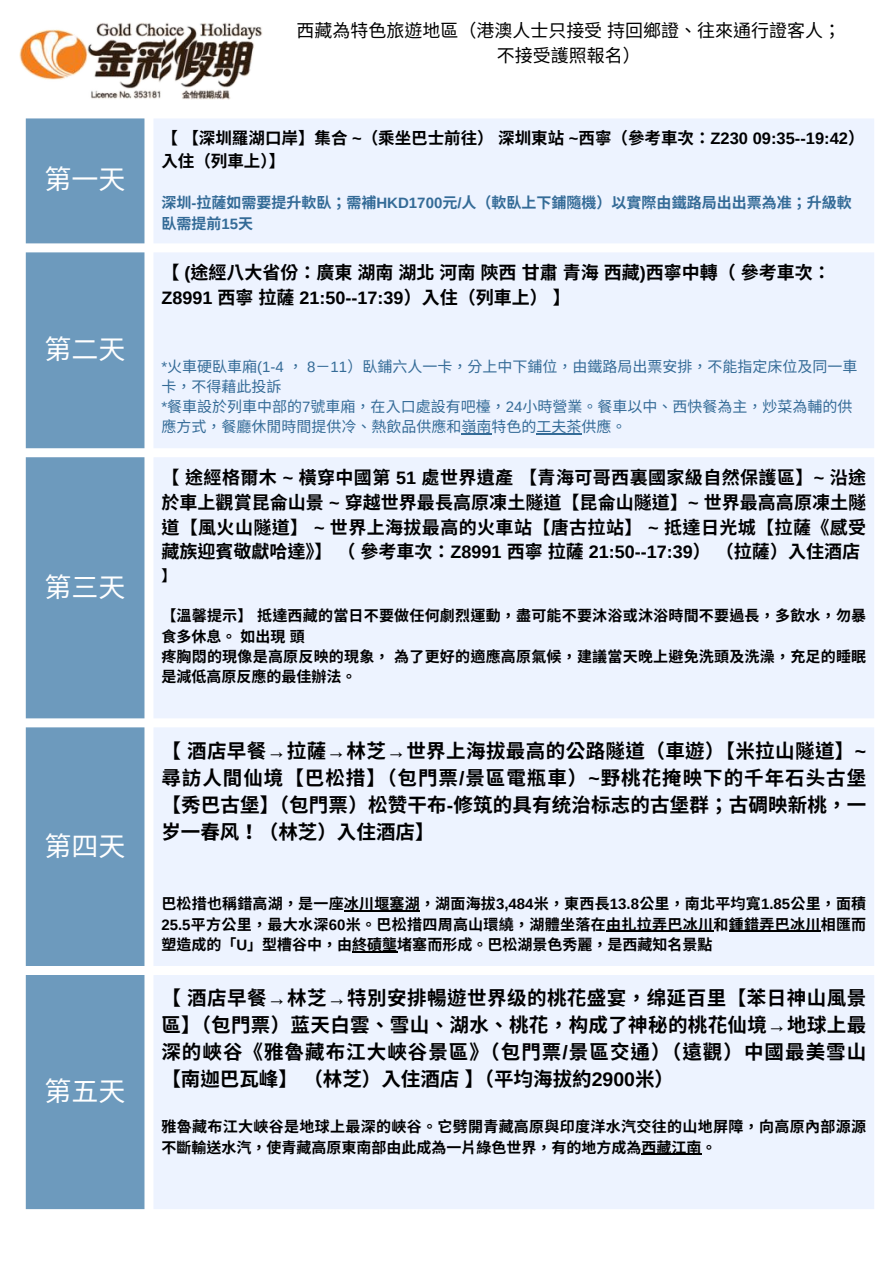
<style>
.page{position:relative;width:894px;height:1264px;background:#fff}
.page>*{position:absolute;margin:0;border:0;box-sizing:border-box;transform-origin:0 0}
.t1{font:27px "Noto Sans CJ Ksc";color:#fff}
.t2{font:700 19.5px/27px "Noto Sans CJ Ksc";letter-spacing:.02em;color:#000;text-align:justify}
.t3{font:700 18px/24.8px "Noto Sans CJ Ksc";letter-spacing:.005em;color:#000}
.t4{font:18px "Noto Sans CJ Ksc";color:#000}
.t5{font:700 16.5px/22.5px "Noto Sans CJ Ksc";color:#000}
.t6{font:700 15px/20.2px "Noto Sans CJ Ksc";letter-spacing:.015em;color:#000}
.t7{font:15px/20.2px "Noto Sans CJ Ksc";color:#346b97}
.t8{font:700 15px/20.2px "Noto Sans CJ Ksc";color:#346b97}
.s1{font-family:"Arimo"}
</style>
<div class="page">
<img style="left:20px;top:22px;width:243px;height:78px">
<div style="left:26px;top:118px;width:118px;height:1091px;background:#6d9abd"></div>
<div style="left:154px;top:119px;width:719px;height:1090px;background:#edf3ff"></div>
<hr style="left:461px;top:433px;width:30px;height:1px;background:#346b97">
<hr style="left:536px;top:433px;width:45px;height:1px;background:#346b97">
<hr style="left:344px;top:910px;width:30px;height:1px;background:#000">
<hr style="left:374px;top:910px;width:46px;height:1px;background:#000">
<hr style="left:606px;top:930px;width:107px;height:2px;background:#000">
<hr style="left:728px;top:930px;width:92px;height:2px;background:#000">
<hr style="left:352px;top:951px;width:45px;height:1px;background:#000">
<hr style="left:641px;top:1153px;width:60px;height:1px;background:#000">
<p class="t1" style="left:45px;top:158px;width:82px">第一天</p>
<p class="t1" style="left:45px;top:328px;width:82px">第二天</p>
<p class="t1" style="left:45px;top:565px;width:82px">第三天</p>
<p class="t1" style="left:45px;top:824px;width:82px">第四天</p>
<p class="t1" style="left:45px;top:1069px;width:82px">第五天</p>
<h1 class="t4" style="left:296px;top:16px;width:531px">西藏為特色旅遊地區（港澳人士只接受持回鄉證、 往來通行證客人；</h1>
<h1 class="t4" style="left:496px;top:41px;width:145px">不接受護照報名）</h1>
<p class="t5" style="left:161px;top:126px;width:704px">【【深圳羅湖口岸】集合 <span class="s1">~</span>（乘坐巴士前往）深圳東站 <span class="s1">~</span>西寧（參考車次： <span class="s1">Z230 09:35--19:42</span>）入住（列車上）】</p>
<p class="t8" style="left:161px;top:192px;width:691px">深圳<span class="s1">-</span>拉薩如需要提升軟臥； 需補<span class="s1">HKD1700</span>元<span class="s1">/</span>人（軟臥上下鋪隨機）以實際由鐵路局出出票為准； 升級軟臥需提前<span class="s1">15</span>天</p>
<p class="t3" style="left:161px;top:259px;width:656px">【 <span class="s1">(</span>途經八大省份： 廣東湖南湖北河南陝西甘肅青海西藏<span class="s1">)</span>西寧中轉（參考車次：<br><span class="s1">Z8991</span> 西寧拉薩 <span class="s1">21:50--17:39</span>）入住（列車上）】</p>
<p class="t7" style="left:161px;top:355px;width:696px"><span class="s1">*</span>火車硬臥車廂<span class="s1">(1-4</span> ， <span class="s1">8</span>－ <span class="s1">11</span>）臥鋪六人一卡， 分上中下鋪位， 由鐵路局出票安排， 不能指定床位及同一車卡， 不得藉此投訴</p>
<p class="t7" style="left:161px;top:395px;width:692px"><span class="s1">*</span>餐車設於列車中部的<span class="s1">7</span>號車廂， 在入口處設有吧檯， <span class="s1">24</span>小時營業。 餐車以中、 西快餐為主， 炒菜為輔的供應方式， 餐廳休閒時間提供冷、 熱飲品供應和嶺南特色的工夫茶供應。</p>
<p class="t3" style="left:161px;top:464px;width:706px;text-align:justify">【途經格爾木 <span class="s1">~</span> 橫穿中國第 <span class="s1">51</span> 處世界遺產【青海可哥西裏國家級自然保護區】<span class="s1">~</span> 沿途於車上觀賞昆侖山景 <span class="s1">~</span> 穿越世界最長高原凍土隧道【昆侖山隧道】<span class="s1">~</span> 世界最高高原凍土隧道【風火山隧道】 <span class="s1">~</span> 世界上海拔最高的火車站【唐古拉站】 <span class="s1">~</span> 抵達日光城【拉薩《感受藏族迎賓敬獻哈達》】（參考車次： <span class="s1">Z8991</span> 西寧拉薩 <span class="s1">21:50--17:39</span>）（拉薩）入住酒店</p>
<p class="t6" style="left:161px;top:564px;width:16px">】</p>
<p class="t6" style="left:161px;top:605px;width:706px">【溫馨提示】抵達西藏的當日不要做任何劇烈運動， 盡可能不要沐浴或沐浴時間不要過長， 多飲水， 勿暴食多休息。 如出現頭</p>
<p class="t6" style="left:161px;top:645px;width:706px">疼胸悶的現像是高原反映的現象， 為了更好的適應高原氣候， 建議當天晚上避免洗頭及洗澡， 充足的睡眠是減低高原反應的最佳辦法。</p>
<p class="t2" style="left:161px;top:735px;width:706px">【酒店早餐<span class="s1">→</span>拉薩<span class="s1">→</span>林芝<span class="s1">→</span>世界上海拔最高的公路隧道（車遊）【米拉山隧道】<span class="s1">~</span>尋訪人間仙境【巴松措】（包門票<span class="s1">/</span>景區電瓶車）<span class="s1">~</span>野桃花掩映下的千年石头古堡【秀巴古堡】（包門票）松赞干布<span class="s1">-</span>修筑的具有统治标志的古堡群； 古碉映新桃， 一岁一春风！ （林芝）入住酒店】</p>
<p class="t6" style="left:161px;top:893px;width:706px;text-align:justify">巴松措也稱錯高湖， 是一座冰川堰塞湖， 湖面海拔<span class="s1">3,484</span>米， 東西長<span class="s1">13.8</span>公里， 南北平均寬<span class="s1">1.85</span>公里， 面積<span class="s1">25.5</span>平方公里， 最大水深<span class="s1">60</span>米。 巴松措四周高山環繞， 湖體坐落在由扎拉弄巴冰川和鍾錯弄巴冰川相匯而塑造成的「<span class="s1">U</span>」型槽谷中， 由終磧壟堵塞而形成。 巴松湖景色秀麗， 是西藏知名景點</p>
<p class="t2" style="left:161px;top:983px;width:706px;text-align:left">【酒店早餐<span class="s1">→</span>林芝<span class="s1">→</span>特別安排暢遊世界级的桃花盛宴， 绵延百里【苯日神山風景區】（包門票）蓝天白雲、 雪山、 湖水、 桃花， 构成了神秘的桃花仙境<span class="s1">→</span>地球上最深的峽谷《雅魯藏布江大峽谷景區》（包門票<span class="s1">/</span>景區交通）（遠觀）中國最美雪山【南迦巴瓦峰】（林芝）入住酒店】（平均海拔約<span class="s1">2900</span>米）</p>
<h1 class="t6" style="left:161px;top:1115px;width:706px">雅魯藏布江大峽谷是地球上最深的峽谷。 它劈開青藏高原與印度洋水汽交往的山地屏障， 向高原內部源源不斷輸送水汽， 使青藏高原東南部由此成為一片綠色世界， 有的地方成為西藏江南。</h1>
</div>
